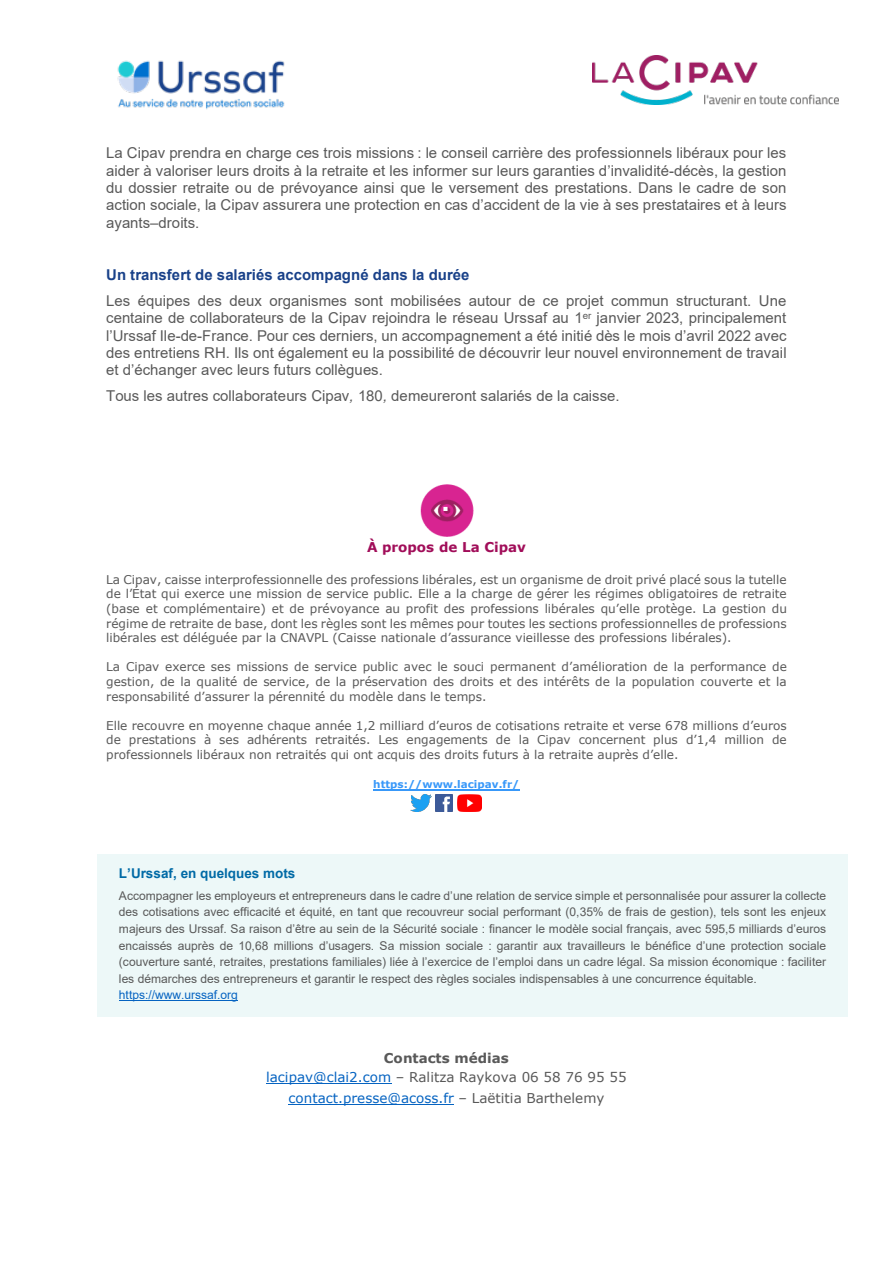
<style>
.page{position:relative;width:893px;height:1263px;background:#fff}
.page>*{position:absolute;margin:0;border:0;box-sizing:border-box;transform-origin:0 0}
.t1{font:15px/17.2px "Arial";color:#595959;text-align:justify}
.t2{font:700 15px "Arial";letter-spacing:.005em;color:#194189}
.t3{font:13.5px "Verdana";color:#595959}
.t4{font:13.5px "Verdana";color:#0563c1}
.t5{font:700 13.5px "Arial";color:#006aa6}
.t6{font:700 13.5px "Verdana";letter-spacing:-.005em;color:#a10d59}
.t7{font:700 13.5px "Verdana";color:#595959}
.t8{font:12px/14.7px "Verdana";letter-spacing:-.005em;color:#595959;text-align:justify}
.t9{font:12px/16.5px "Arial";letter-spacing:-.005em;color:#595959;text-align:justify}
.t10{font:12px "Arial";letter-spacing:-.005em;color:#0563c1}
.t11{font:700 10.5px "Verdana";letter-spacing:.005em;color:#3898f9}
.s1{font-style:italic}
.s2{color:#0563c1}
.s3{color:#595959}
</style>
<div class="page">
<img style="left:117px;top:60px;width:168px;height:50px">
<img style="left:593px;top:56px;width:246px;height:48px">
<hr style="left:373px;top:789px;width:146px;height:1px;background:#3898f9">
<hr style="left:266px;top:1083px;width:125px;height:1px;background:#0563c1">
<hr style="left:289px;top:1104px;width:165px;height:1px;background:#0563c1">
<img style="left:420px;top:484px;width:54px;height:53px">
<img style="left:411px;top:795px;width:21px;height:17px">
<img style="left:436px;top:795px;width:16px;height:17px">
<img style="left:457px;top:795px;width:25px;height:17px">
<div style="left:97px;top:854px;width:751px;height:162px;background:#edf8f8"></div>
<hr style="left:119px;top:1000px;width:119px;height:1px;background:#0563c1">
<p class="t1" style="left:106px;top:144px;width:682px">La Cipav prendra en charge ces trois missions : le conseil carrière des professionnels libéraux pour les aider à valoriser leurs droits à la retraite et les informer sur leurs garanties d’invalidité-décès, la gestion du dossier retraite ou de prévoyance ainsi que le versement des prestations. Dans le cadre de son action sociale, la Cipav assurera une protection en cas d’accident de la vie à ses prestataires et à leurs ayants–droits.</p>
<p class="t2" style="left:106px;top:264px;width:365px">Un transfert de salariés accompagné dans la durée</p>
<p class="t1" style="left:106px;top:292px;width:682px">Les équipes des deux organismes sont mobilisées autour de ce projet commun structurant. Une centaine de collaborateurs de la Cipav rejoindra le réseau Urssaf au 1<sup>er</sup> janvier 2023, principalement l’Urssaf Ile-de-France. Pour ces derniers, un accompagnement a été initié dès le mois d’avril 2022 avec des entretiens RH. Ils ont également eu la possibilité de découvrir leur nouvel environnement de travail et d’échanger avec leurs futurs collègues.</p>
<p class="t1" style="left:106px;top:387px;width:515px">Tous les autres collaborateurs Cipav<span class="s1">,</span> 180<span class="s1">,</span> demeureront salariés de la caisse.</p>
<p class="t6" style="left:367px;top:538px;width:160px">À propos de La Cipav</p>
<p class="t8" style="left:106px;top:572px;width:682px">La Cipav, caisse interprofessionnelle des professions libérales, est un organisme de droit privé placé sous la tutelle de l’État qui exerce une mission de service public. Elle a la charge de gérer les régimes obligatoires de retraite (base et complémentaire) et de prévoyance au profit des professions libérales qu’elle protège. La gestion du régime de retraite de base, dont les règles sont les mêmes pour toutes les sections professionnelles de professions libérales est déléguée par la CNAVPL (Caisse nationale d’assurance vieillesse des professions libérales).</p>
<p class="t8" style="left:106px;top:660px;width:682px">La Cipav exerce ses missions de service public avec le souci permanent d’amélioration de la performance de gestion, de la qualité de service, de la préservation des droits et des intérêts de la population couverte et la responsabilité d’assurer la pérennité du modèle dans le temps.</p>
<p class="t8" style="left:106px;top:718px;width:682px">Elle recouvre en moyenne chaque année 1,2 milliard d’euros de cotisations retraite et verse 678 millions d’euros de prestations à ses adhérents retraités. Les engagements de la Cipav concernent plus d’1,4 million de professionnels libéraux non retraités qui ont acquis des droits futurs à la retraite auprès d’elle.</p>
<p class="t11" style="left:373px;top:777px;width:148px">https://www.lacipav.fr/</p>
<p class="t5" style="left:119px;top:864px;width:178px">L’Urssaf, en quelques mots</p>
<p class="t9" style="left:119px;top:887px;width:709px">Accompagner les employeurs et entrepreneurs dans le cadre d’une relation de service simple et personnalisée pour assurer la collecte des cotisations avec efficacité et équité, en tant que recouvreur social performant (0,35% de frais de gestion), tels sont les enjeux majeurs des Urssaf. Sa raison d’être au sein de la Sécurité sociale : financer le modèle social français, avec 595,5 milliards d’euros encaissés auprès de 10,68 millions d’usagers. Sa mission sociale : garantir aux travailleurs le bénéfice d’une protection sociale (couverture santé, retraites, prestations familiales) liée à l’exercice de l’emploi dans un cadre légal. Sa mission économique : faciliter les démarches des entrepreneurs et garantir le respect des règles sociales indispensables à une concurrence équitable.</p>
<p class="t10" style="left:119px;top:987px;width:120px">https://www.urssaf.org</p>
<p class="t7" style="left:384px;top:1048px;width:126px">Contacts médias</p>
<p class="t3" style="left:266px;top:1068px;width:362px"><span class="s2">lacipav@clai2.com</span> – Ralitza Raykova 06 58 76 95 55</p>
<p class="t4" style="left:289px;top:1088px;width:317px">contact.presse@acoss.fr <span class="s3">– Laëtitia Barthelemy</span></p>
</div>
